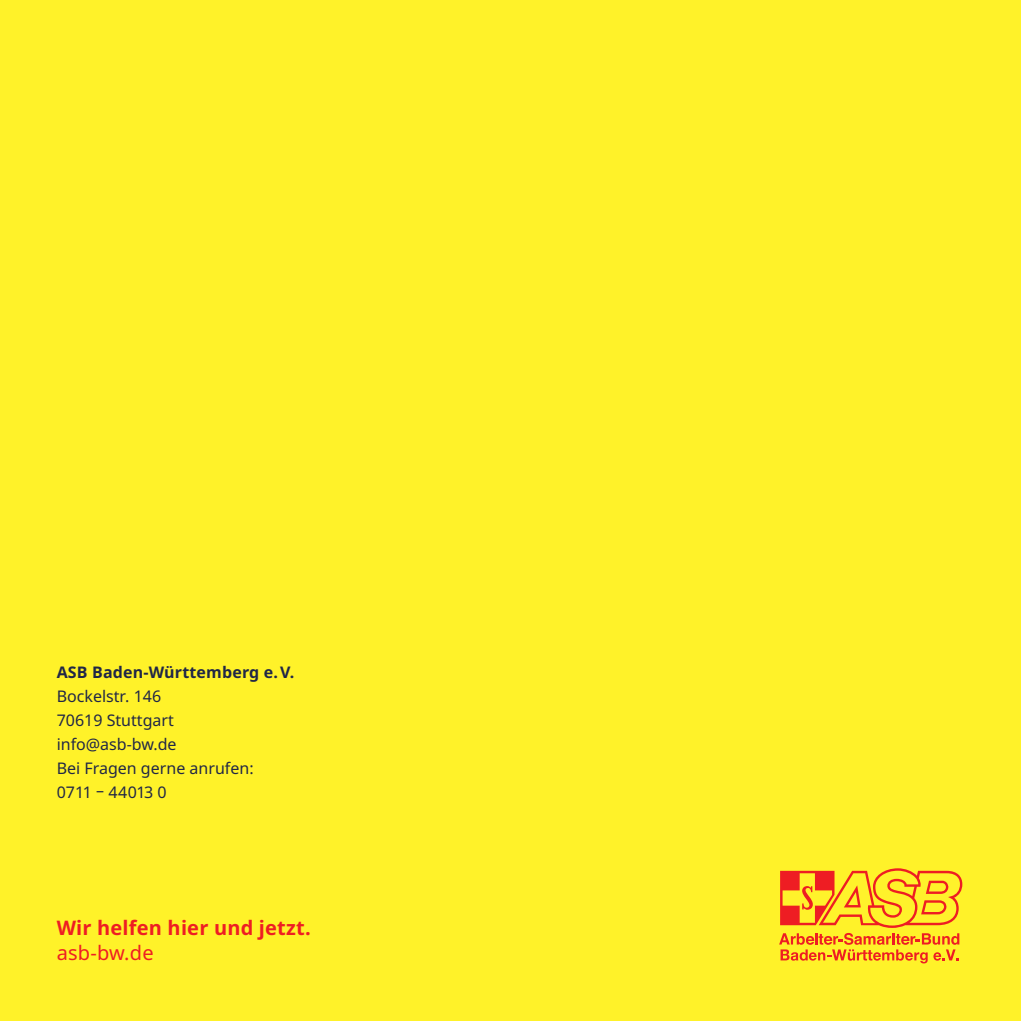
<style>
.page{position:relative;width:1021px;height:1021px;background:#fff}
.page>*{position:absolute;margin:0;border:0;box-sizing:border-box;transform-origin:0 0}
.t1{font:700 20px "Noto Sans";letter-spacing:.01em;color:#ee1d23}
.t2{font:20px "Noto Sans";letter-spacing:.01em;color:#ee1d23}
.t3{font:16px/24px "Noto Sans";color:#202647}
.t4{font:700 16px "Noto Sans";letter-spacing:.01em;color:#202647}
</style>
<div class="page">
<div style="left:0;top:0;width:1020px;height:1020px;background:#fff229"></div>
<svg style="left:779px;top:868px;width:183px;height:95px"></svg>
<p class="t4" style="left:57px;top:661px;width:239px">ASB Baden-Württemberg e. V.</p>
<p class="t3" style="left:57px;top:684px;width:198px">Bockelstr. 146<br>70619 Stuttgart info@asb-bw.de<br>Bei Fragen gerne anrufen:<br>0711 – 44013 0</p>
<p class="t1" style="left:57px;top:913px;width:255px">Wir helfen hier und jetzt.</p>
<p class="t2" style="left:57px;top:938px;width:98px">asb-bw.de</p>
</div>
